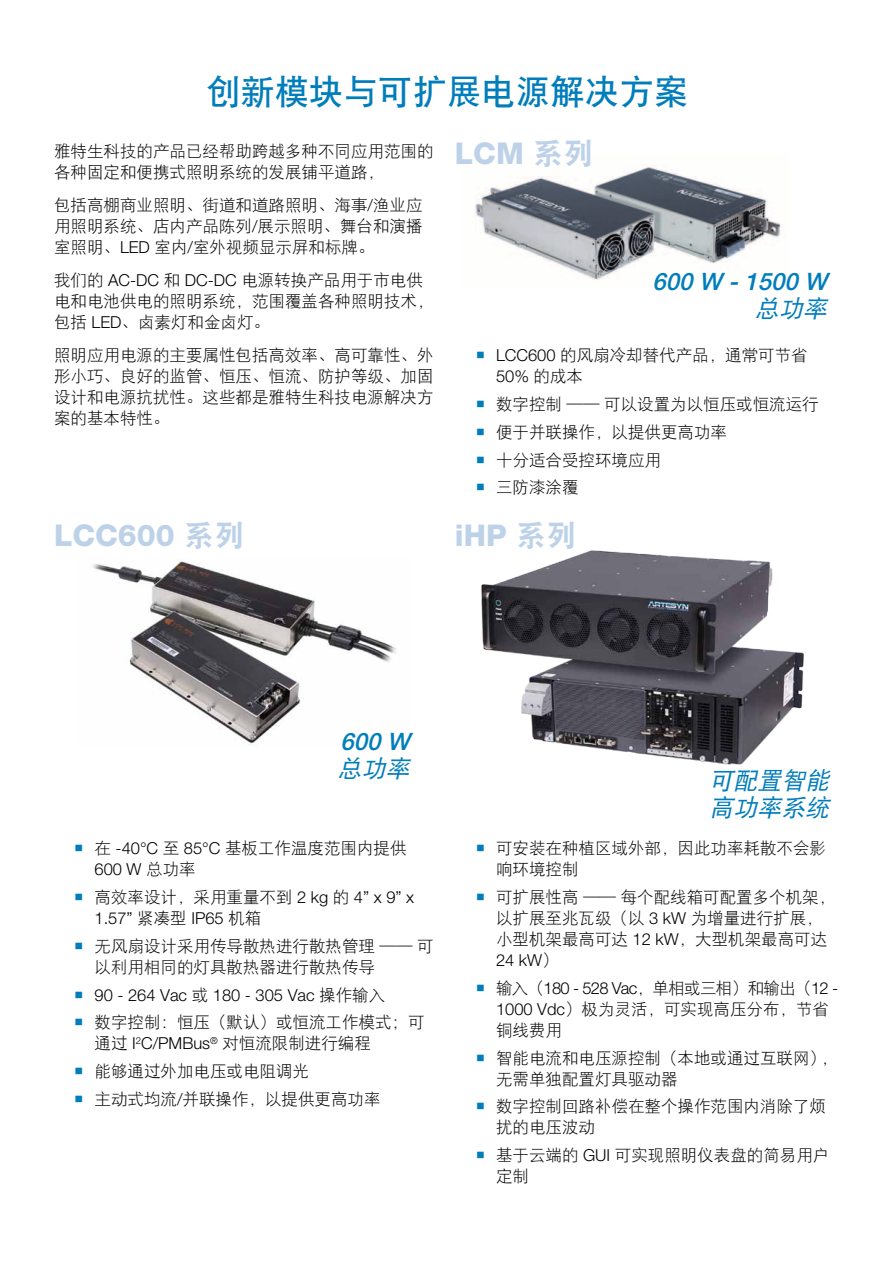
<style>
.page{position:relative;width:893px;height:1263px;background:#fff}
.page>*{position:absolute;margin:0;border:0;box-sizing:border-box;transform-origin:0 0}
.t1{font:34.5px "DFP Hei W7";color:#007dbb}
.t2{font:800 30px "Helvetica Neue LT Pro";color:#bdd2e9}
.t3{font:italic 24px/27.3px "DFP Hei W5";color:#007dbb}
.t4{font:italic 500 24px "Helvetica Neue LT Pro";color:#007dbb}
.t5{font:16.5px/21px "DFP Hei W3";color:#000}
.t6{font:300 16.5px "Helvetica Neue LT Pro";color:#000}
.s1{font-family:"DFP Hei W9";font-weight:400}
.s2{font-family:"Helvetica Neue LT Pro";font-weight:300}
.s3{font-family:"DFP Hei W3";font-weight:400}
</style>
<div class="page">
<img style="left:481px;top:550px;width:323px;height:215px">
<img style="left:475px;top:165px;width:307px;height:115px">
<img style="left:93px;top:561px;width:303px;height:184px">
<h1 class="t1" style="left:206px;top:73px;width:484px">创新模块与可扩展电源解决方案</h1>
<h2 class="t2" style="left:455px;top:136px;width:140px">LCM <span class="s1">系列</span></h2>
<p class="t5" style="left:54px;top:141px;width:381px">雅特生科技的产品已经帮助跨越多种不同应用范围的各种固定和便携式照明系统的发展铺平道路，</p>
<p class="t5" style="left:54px;top:195px;width:370px;text-align:justify">包括高棚商业照明、街道和道路照明、海事<span class="s2">/</span>渔业应用照明系统、店内产品陈列<span class="s2">/</span>展示照明、舞台和演播室照明、<span class="s2">LED</span> 室内<span class="s2">/</span>室外视频显示屏和标牌。</p>
<p class="t5" style="left:54px;top:270px;width:381px">我们的 <span class="s2">AC-DC</span> 和 <span class="s2">DC-DC</span> 电源转换产品用于市电供电和电池供电的照明系统，范围覆盖各种照明技术，包括 <span class="s2">LED</span>、卤素灯和金卤灯。</p>
<p class="t5" style="left:54px;top:345px;width:381px;text-align:justify">照明应用电源的主要属性包括高效率、高可靠性、外形小巧、良好的监管、恒压、恒流、防护等级、加固设计和电源抗扰性。这些都是雅特生科技电源解决方案的基本特性。</p>
<p class="t5" style="left:496px;top:345px;width:313px"><span class="s2">LCC600</span> 的风扇冷却替代产品，通常可节省</p>
<h3 class="t4" style="left:652px;top:267px;width:182px">600 W - 1500 W</h3>
<h3 class="t3" style="left:755px;top:294px;width:79px">总功率</h3>
<p class="t6" style="left:496px;top:366px;width:89px">50% <span class="s3">的成本</span></p>
<p class="t5" style="left:496px;top:390px;width:324px;line-height:27.8px">数字控制 —— 可以设置为以恒压或恒流运行便于并联操作，以提供更高功率<br>十分适合受控环境应用<br>三防漆涂覆</p>
<h2 class="t2" style="left:54px;top:517px;width:192px">LCC600 <span class="s1">系列</span></h2>
<h2 class="t2" style="left:455px;top:517px;width:123px">iHP <span class="s1">系列</span></h2>
<h3 class="t4" style="left:341px;top:727px;width:77px">600 W</h3>
<h3 class="t3" style="left:338px;top:754px;width:79px">总功率</h3>
<p class="t5" style="left:94px;top:838px;width:314px">在 <span class="s2">-40°C</span> 至 <span class="s2">85°C</span> 基板工作温度范围内提供</p>
<p class="t6" style="left:94px;top:859px;width:103px">600 W <span class="s3">总功率</span></p>
<p class="t5" style="left:94px;top:886px;width:321px">高效率设计，采用重量不到 <span class="s2">2 kg</span> 的 <span class="s2">4” x 9” x</span></p>
<p class="t6" style="left:94px;top:908px;width:168px">1.57” <span class="s3">紧凑型</span> IP65 <span class="s3">机箱</span></p>
<p class="t5" style="left:94px;top:935px;width:341px">无风扇设计采用传导散热进行散热管理 —— 可以利用相同的灯具散热器进行散热传导</p>
<p class="t6" style="left:94px;top:985px;width:292px">90 - 264 Vac <span class="s3">或</span> 180 - 305 Vac <span class="s3">操作输入</span></p>
<p class="t5" style="left:94px;top:1012px;width:331px">数字控制：恒压（默认）或恒流工作模式；可通过 <span class="s2">I</span><sup>2</sup><span class="s2">C/PMBus</span><sup>®</sup> 对恒流限制进行编程</p>
<p class="t5" style="left:94px;top:1057px;width:287px;line-height:27.8px">能够通过外加电压或电阻调光<br>主动式均流<span class="s2">/</span>并联操作，以提供更高功率</p>
<h3 class="t3" style="left:710px;top:766px;width:127px">可配置智能高功率系统</h3>
<p class="t5" style="left:496px;top:838px;width:332px">可安装在种植区域外部，因此功率耗散不会影响环境控制</p>
<p class="t5" style="left:496px;top:886px;width:341px">可扩展性高 —— 每个配线箱可配置多个机架，以扩展至兆瓦级（以 <span class="s2">3 kW</span> 为增量进行扩展，小型机架最高可达 <span class="s2">12 kW</span>，大型机架最高可达</p>
<p class="t6" style="left:496px;top:950px;width:64px">24 kW<span class="s3">）</span></p>
<p class="t5" style="left:496px;top:977px;width:344px">输入（<span class="s2">180 - 528 Vac</span>，单相或三相）和输出（<span class="s2">12 -<br>1000 Vdc</span>）极为灵活，可实现高压分布，节省铜线费用</p>
<p class="t5" style="left:496px;top:1047px;width:343px">智能电流和电压源控制（本地或通过互联网），无需单独配置灯具驱动器</p>
<p class="t5" style="left:496px;top:1096px;width:332px">数字控制回路补偿在整个操作范围内消除了烦扰的电压波动</p>
<p class="t5" style="left:496px;top:1144px;width:335px">基于云端的 <span class="s2">GUI</span> 可实现照明仪表盘的简易用户定制</p>
</div>
